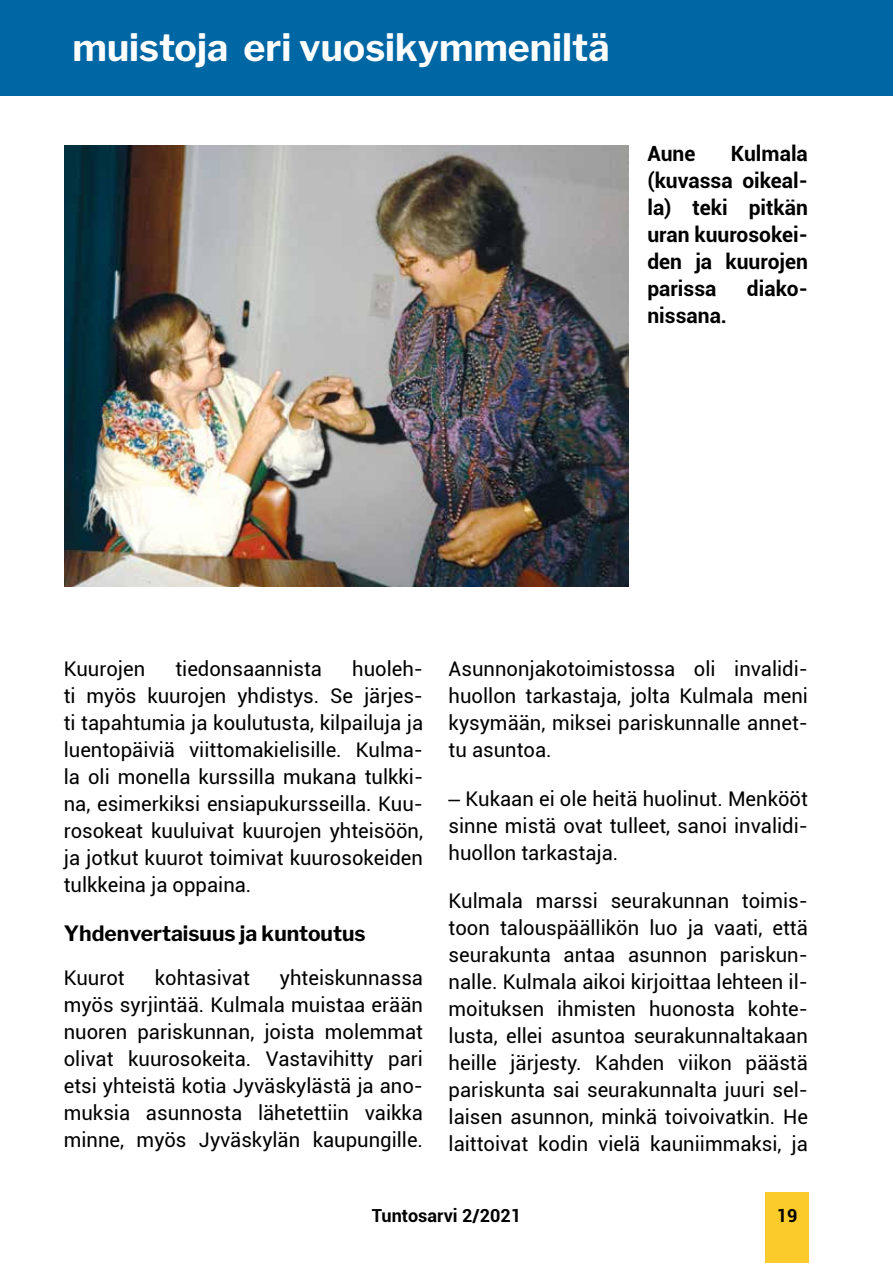
<style>
.page{position:relative;width:893px;height:1263px;background:#fff}
.page>*{position:absolute;margin:0;border:0;box-sizing:border-box;transform-origin:0 0}
.t1{font:700 37.5px "Libre Franklin";color:#fff}
.t2{font:700 21px/27px "Roboto";color:#000;text-align:justify}
.t3{font:700 21px "Libre Franklin";color:#000}
.t4{font:20.25px/27px "Roboto";color:#000;text-align:justify}
.t5{font:700 18px "Roboto";color:#000}
.s1{font-family:"Arial";font-size:21px}
</style>
<div class="page">
<div style="left:765px;top:1192px;width:44px;height:71px;background:#facb2a"></div>
<div style="left:0;top:0;width:893px;height:95px;background:#0067a5"></div>
<img style="left:65px;top:146px;width:563px;height:441px">
<h1 class="t1" style="left:73px;top:25px;width:538px">muistoja eri vuosikymmeniltä</h1>
<p class="t2" style="left:647px;top:140px;width:162px;text-indent:84px">Kulmala (kuvassa oikeal&shy;la) teki pitkän uran kuurosokei&shy;den ja kuurojen parissa</p>
<p class="t2" style="left:647px;top:140px;width:49px">Aune</p>
<p class="t2" style="left:747px;top:275px;width:63px">diako-</p>
<p class="t2" style="left:647px;top:302px;width:81px">nissana.</p>
<p class="t4" style="left:64px;top:655px;width:361px;text-indent:288px">huoleh&shy;ti myös kuurojen yhdistys. Se järjes&shy;ti tapahtumia ja koulutusta, kilpailuja ja luentopäiviä viittomakielisille. Kulma&shy;la oli monella kurssilla mukana tulkki&shy;na, esimerkiksi ensiapukursseilla. Kuu&shy;rosokeat kuuluivat kuurojen yhteisöön, ja jotkut kuurot toimivat kuurosokeiden tulkkeina ja oppaina.</p>
<p class="t3" style="left:64px;top:920px;width:303px">Yhdenvertaisuus ja kuntoutus</p>
<p class="t4" style="left:64px;top:963px;width:62px">Kuurot</p>
<p class="t4" style="left:155px;top:963px;width:97px">kohtasivat</p>
<p class="t4" style="left:64px;top:655px;width:83px">Kuurojen</p>
<p class="t4" style="left:175px;top:655px;width:148px">tiedonsaannista</p>
<p class="t4" style="left:64px;top:963px;width:361px;text-indent:216px">yhteiskunnassa myös syrjintää. Kulmala muistaa erään nuoren pariskunnan, joista molemmat olivat kuurosokeita. Vastavihitty pari etsi yhteistä kotia Jyväskylästä ja ano&shy;muksia asunnosta lähetettiin vaikka minne, myös Jyväskylän kaupungille.</p>
<p class="t4" style="left:449px;top:655px;width:361px">Asunnonjakotoimistossa oli invalidi&shy;huollon tarkastaja, jolta Kulmala meni kysymään, miksei pariskunnalle annet&shy;tu asuntoa.</p>
<p class="t4" style="left:449px;top:784px;width:361px"><span class="s1">–</span> Kukaan ei ole heitä huolinut. Menkööt sinne mistä ovat tulleet, sanoi invalidi&shy;huollon tarkastaja.</p>
<p class="t4" style="left:449px;top:886px;width:361px">Kulmala marssi seurakunnan toimis&shy;toon talouspäällikön luo ja vaati, että seurakunta antaa asunnon pariskun&shy;nalle. Kulmala aikoi kirjoittaa lehteen il&shy;moituksen ihmisten huonosta kohte&shy;lusta, ellei asuntoa seurakunnaltakaan heille järjesty. Kahden viikon päästä pariskunta sai seurakunnalta juuri sel&shy;laisen asunnon, minkä toivoivatkin. He laittoivat kodin vielä kauniimmaksi, ja</p>
<p class="t5" style="left:372px;top:1203px;width:151px">Tuntosarvi 2/2021</p>
<p class="t5" style="left:777px;top:1203px;width:22px">19</p>
</div>
